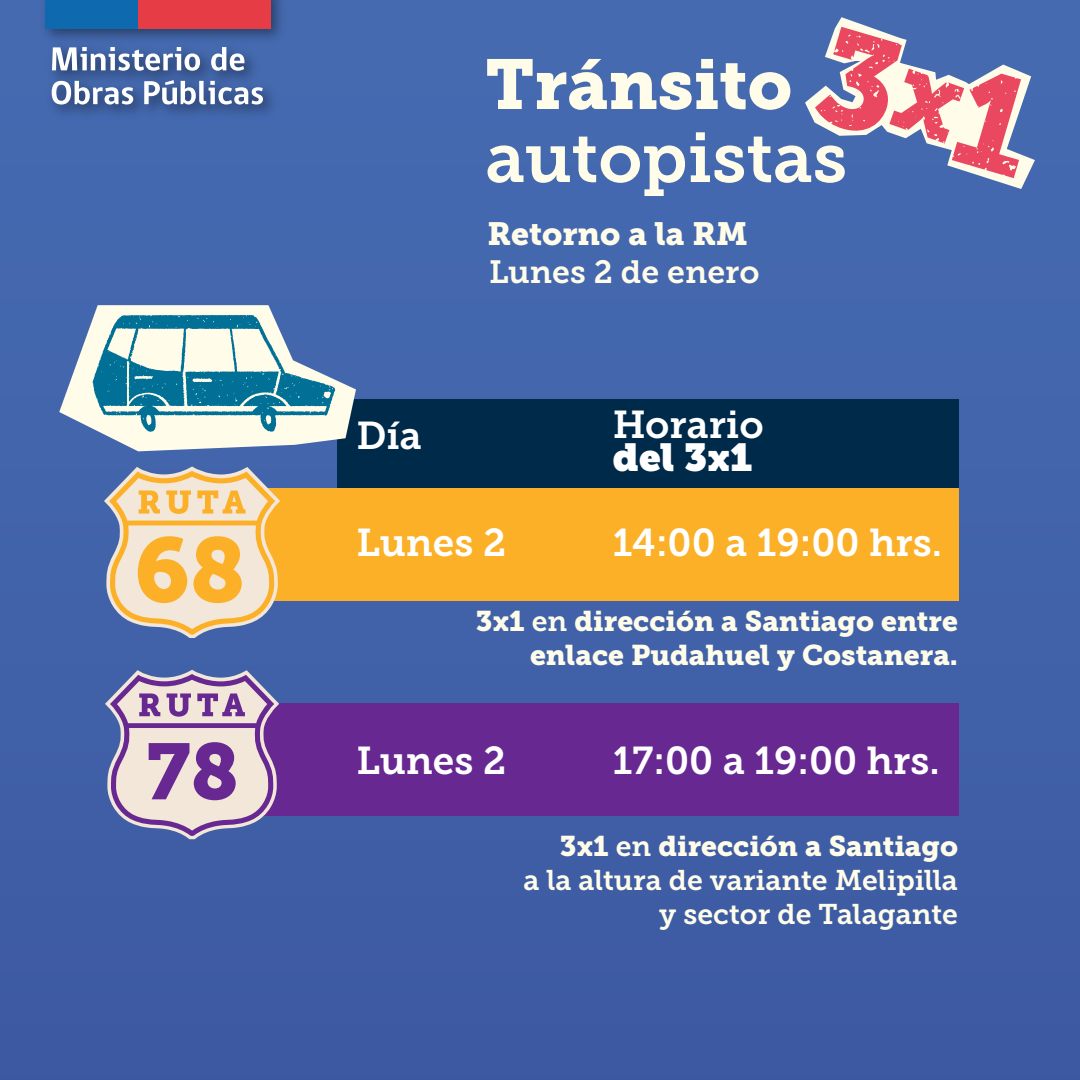
<style>
.page{position:relative;width:1080px;height:1080px;background:#4162a9}
.page>*{position:absolute;margin:0;border:0;box-sizing:border-box;transform-origin:0 0}
.t1{font:70px "Museo Slab 700";color:#fffde9}
.t2{font:70px "Museo Slab 900";color:#fffde9}
.t3{font:38.7px "Museo Slab 700";color:#fff}
.t4{font:38.7px "Museo Slab";color:#fff}
.t5{font:32px "Museo Slab 700";color:#fffde9}
.t6{font:32px "Museo Slab 900";color:#fffde9}
.t7{font:28.4px/34px "Museo Slab 900";color:#fffde9;text-align:right}
.t8{font:28.4px/34px "Museo Slab 700";color:#fffde9;text-align:right}
.s1{font-family:"Museo Slab 700"}
</style>
<div class="page">
<img style="left:47px;top:0;width:232px;height:112px">
<div style="left:45px;top:0;width:93px;height:29px;background:#0e69af"></div>
<div style="left:138px;top:0;width:133px;height:29px;background:#e63c46"></div>
<svg style="left:52px;top:47px;width:148px;height:24px"></svg>
<svg style="left:52px;top:81px;width:81px;height:24px"></svg>
<svg style="left:144px;top:80px;width:119px;height:25px"></svg>
<svg style="left:211px;top:47px;width:33px;height:24px"></svg>
<div style="left:337px;top:399px;width:622px;height:89px;background:#002a4a"></div>
<div style="left:219px;top:488px;width:740px;height:113px;background:#fcb028"></div>
<div style="left:218px;top:703px;width:740px;height:113px;background:#672891"></div>
<svg style="left:59px;top:305px;width:297px;height:146px"></svg>
<svg style="left:805px;top:17px;width:230px;height:172px"></svg>
<svg style="left:105px;top:670px;width:174px;height:169px"></svg>
<svg style="left:104px;top:467px;width:176px;height:171px"></svg>
<h1 class="t2" style="left:486px;top:44px;width:308px">Tránsito</h1>
<h1 class="t1" style="left:486px;top:118px;width:363px">autopistas</h1>
<p class="t6" style="left:488px;top:215px;width:262px">Retorno a la RM</p>
<p class="t5" style="left:489px;top:254px;width:272px">Lunes 2 de enero</p>
<h2 class="t3" style="left:356px;top:413px;width:67px">Día</h2>
<h2 class="t3" style="left:613px;top:403px;width:152px">Horario</h2>
<h2 class="t4" style="left:613px;top:435px;width:141px">del 3x1</h2>
<h2 class="t3" style="left:356px;top:521px;width:151px">Lunes 2</h2>
<h2 class="t3" style="left:613px;top:521px;width:331px">14:00 a 19:00 hrs.</h2>
<p class="t7" style="left:476px;top:605px;width:484px">3x1 <span class="s1">en</span> dirección a Santiago entre enlace Pudahuel y Costanera.</p>
<h2 class="t3" style="left:356px;top:739px;width:151px">Lunes 2</h2>
<h2 class="t3" style="left:613px;top:739px;width:328px">17:00 a 19:00 hrs.</h2>
<p class="t7" style="left:560px;top:829px;width:400px">3x1 <span class="s1">en</span> dirección a Santiago</p>
<p class="t8" style="left:524px;top:863px;width:436px">a la altura de variante Melipilla y sector de Talagante</p>
</div>
